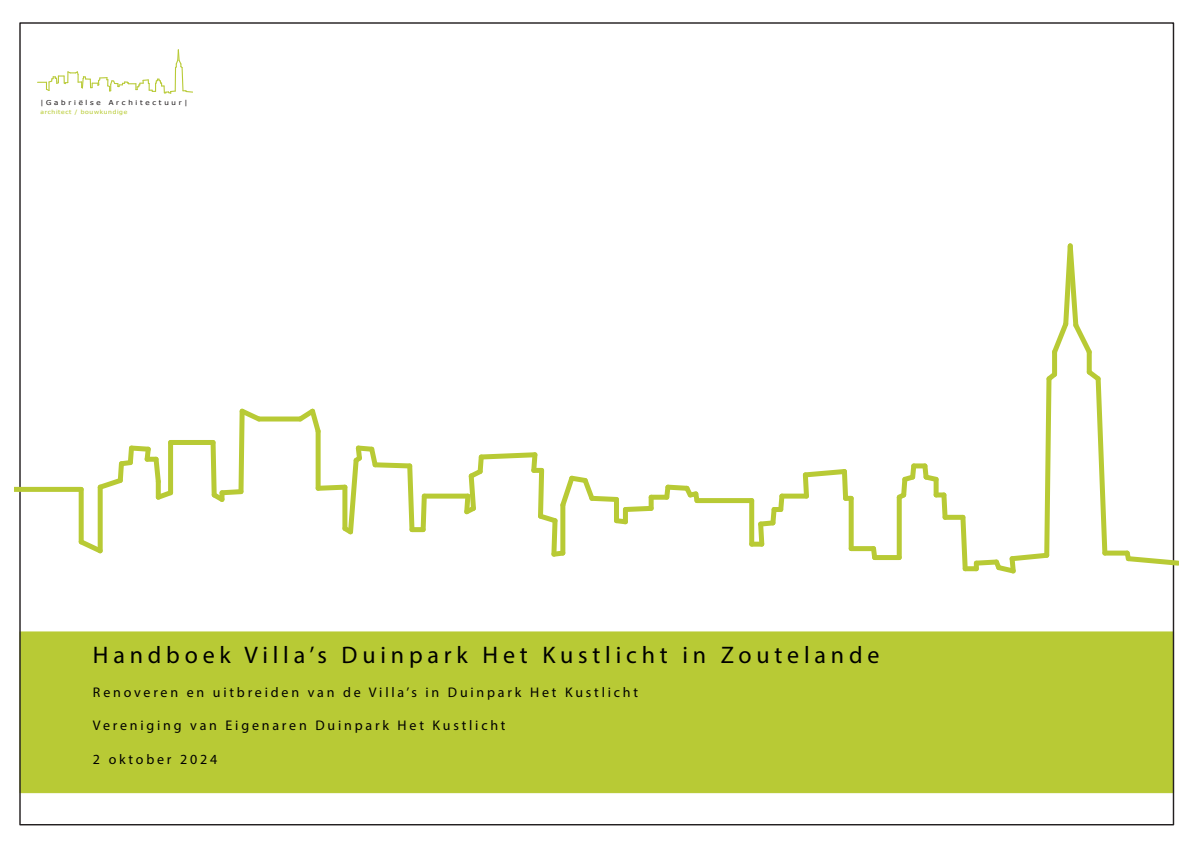
<style>
.page{position:relative;width:1191px;height:842px;background:#fff}
.page>*{position:absolute;margin:0;border:0;box-sizing:border-box;transform-origin:0 0}
.t1{font:700 24px "Myriad";letter-spacing:.2em;color:#000}
.t2{font:700 14px "Myriad";letter-spacing:.2em;color:#000}
.t3{font:6.8px "Tahoma";letter-spacing:.35em;color:#231f20;scale:1.18 1}
.t4{font:5.7px "Tahoma";letter-spacing:.1em;color:#b8cb33;scale:1.18 1}
</style>
<div class="page">
<div style="left:19px;top:631px;width:1155px;height:162px;background:#b8ca35;border:1px solid #b8ca35"></div>
<svg style="left:38px;top:50px;width:155px;height:43px"></svg>
<div style="left:14px;top:487px;width:67px;height:5px;background:#b8ca35"></div>
<div style="left:79px;top:489px;width:5px;height:53px;background:#b8ca35"></div>
<svg style="left:78px;top:535px;width:25px;height:19px"></svg>
<div style="left:98px;top:487px;width:5px;height:64px;background:#b8ca35"></div>
<svg style="left:97px;top:445px;width:77px;height:59px"></svg>
<div style="left:168px;top:442px;width:5px;height:51px;background:#b8ca35"></div>
<div style="left:171px;top:440px;width:42px;height:5px;background:#b8ca35"></div>
<svg style="left:210px;top:408px;width:55px;height:94px"></svg>
<div style="left:259px;top:416px;width:41px;height:5px;background:#b8ca35"></div>
<svg style="left:293px;top:408px;width:136px;height:127px"></svg>
<div style="left:424px;top:494px;width:44px;height:5px;background:#b8ca35"></div>
<svg style="left:460px;top:452px;width:242px;height:105px"></svg>
<div style="left:697px;top:498px;width:54px;height:5px;background:#b8ca35"></div>
<div style="left:749px;top:501px;width:5px;height:43px;background:#b8ca35"></div>
<div style="left:751px;top:542px;width:11px;height:5px;background:#b8ca35"></div>
<svg style="left:755px;top:493px;width:32px;height:54px"></svg>
<div style="left:782px;top:494px;width:24px;height:5px;background:#b8ca35"></div>
<svg style="left:800px;top:469px;width:51px;height:32px"></svg>
<div style="left:848px;top:498px;width:5px;height:51px;background:#b8ca35"></div>
<div style="left:851px;top:546px;width:22px;height:5px;background:#b8ca35"></div>
<svg style="left:868px;top:546px;width:12px;height:15px"></svg>
<div style="left:874px;top:555px;width:25px;height:5px;background:#b8ca35"></div>
<div style="left:896px;top:497px;width:5px;height:60px;background:#b8ca35"></div>
<svg style="left:896px;top:463px;width:54px;height:60px"></svg>
<div style="left:945px;top:515px;width:18px;height:5px;background:#b8ca35"></div>
<svg style="left:957px;top:367px;width:101px;height:206px"></svg>
<div style="left:1052px;top:352px;width:5px;height:22px;background:#b8ca35"></div>
<svg style="left:1052px;top:244px;width:40px;height:115px"></svg>
<div style="left:1086px;top:352px;width:5px;height:20px;background:#b8ca35"></div>
<svg style="left:1086px;top:365px;width:24px;height:191px"></svg>
<div style="left:1104px;top:551px;width:23px;height:5px;background:#b8ca35"></div>
<svg style="left:1121px;top:547px;width:57px;height:21px"></svg>
<p class="t3" style="left:40px;top:98px;width:126px">|Gabriëlse Architectuur|</p>
<p class="t4" style="left:40px;top:108px;width:75px">architect / bouwkundige</p>
<h1 class="t1" style="left:93px;top:640px;width:788px">Handboek Villa’s Duinpark Het Kustlicht in Zoutelande</h1>
<p class="t2" style="left:93px;top:683px;width:546px">Renoveren en uitbreiden van de Villa’s in Duinpark Het Kustlicht</p>
<p class="t2" style="left:93px;top:717px;width:414px">Vereniging van Eigenaren Duinpark Het Kustlicht</p>
<p class="t2" style="left:93px;top:751px;width:126px">2 oktober 2024</p>
</div>
